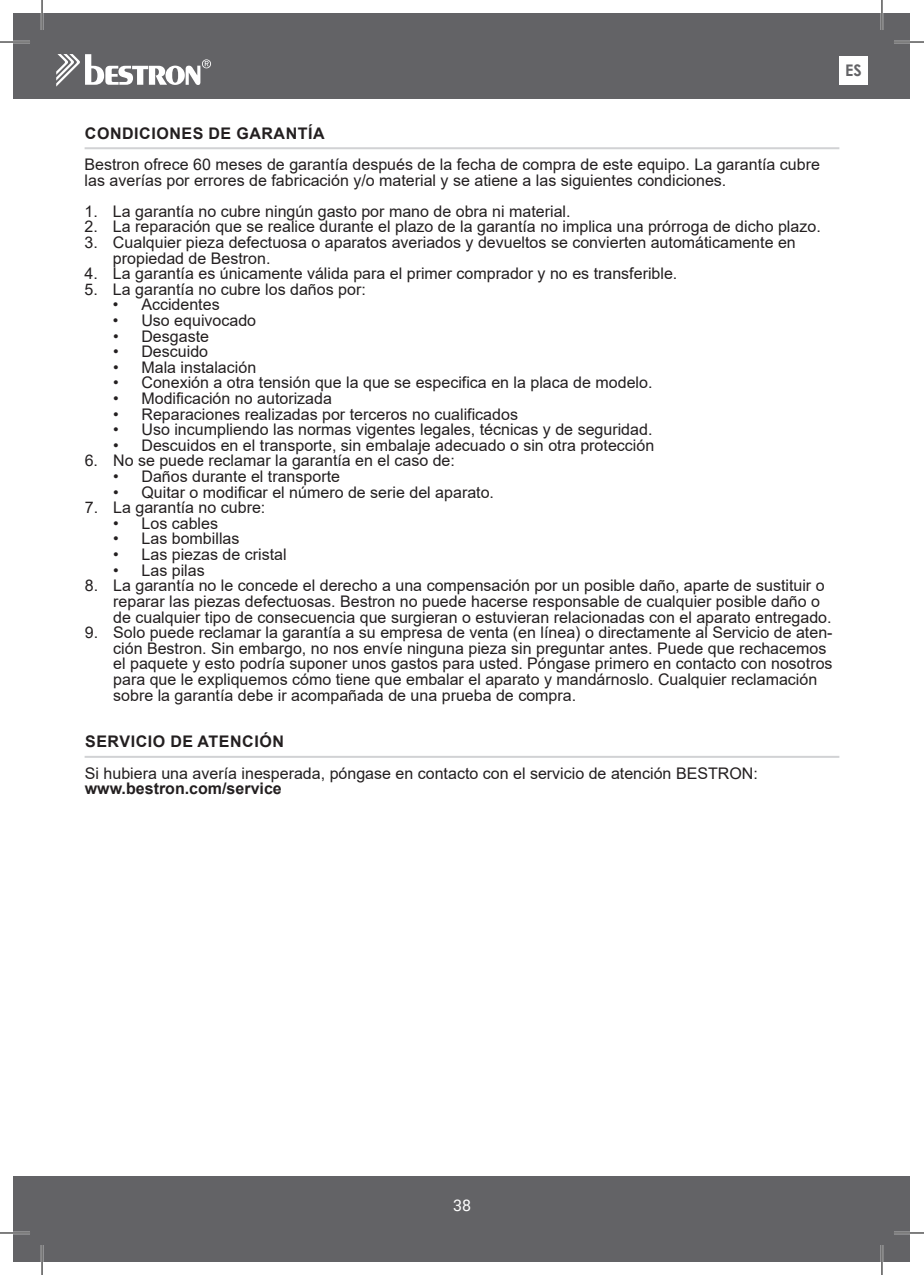
<style>
.page{position:relative;width:924px;height:1275px;background:#fff}
.page>*{position:absolute;margin:0;border:0;box-sizing:border-box;transform-origin:0 0}
.t1{font:16px/15.6px "Arial";color:#231f20}
.t2{font:700 16px "Arial";letter-spacing:.035em;color:#231f20}
.t3{font:700 16px "Arial";color:#231f20}
.t4{font:16px "Roboto";color:#fff}
.t5{font:700 16px "Century Gothic";color:#636366}
</style>
<div class="page">
<div style="left:14px;top:14px;width:895px;height:85px;background:#636366"></div>
<div style="left:14px;top:1176px;width:895px;height:85px;background:#636366"></div>
<svg style="left:56px;top:54px;width:155px;height:33px"></svg>
<div style="left:839px;top:56px;width:28px;height:29px;background:#fff"></div>
<hr style="left:85px;top:147px;width:754px;height:2px;background:#d1d2d4">
<hr style="left:85px;top:756px;width:754px;height:2px;background:#d1d2d4">
<hr style="left:0;top:41px;width:30px;height:2px;background:#fff">
<hr style="left:893px;top:41px;width:30px;height:2px;background:#fff">
<hr style="left:0;top:1231px;width:30px;height:3px;background:#fff">
<hr style="left:893px;top:1231px;width:30px;height:3px;background:#fff">
<hr style="left:41px;top:0;width:2px;height:30px;background:#fff">
<hr style="left:41px;top:1245px;width:2px;height:30px;background:#fff">
<hr style="left:880px;top:0;width:2px;height:30px;background:#fff">
<hr style="left:880px;top:1245px;width:2px;height:30px;background:#fff">
<hr style="left:0;top:42px;width:30px;height:1px;background:#000">
<hr style="left:893px;top:42px;width:30px;height:1px;background:#000">
<hr style="left:0;top:1232px;width:30px;height:1px;background:#000">
<hr style="left:893px;top:1232px;width:30px;height:1px;background:#000">
<hr style="left:42px;top:0;width:1px;height:30px;background:#000">
<hr style="left:42px;top:1245px;width:1px;height:30px;background:#000">
<hr style="left:881px;top:0;width:1px;height:30px;background:#000">
<hr style="left:881px;top:1245px;width:1px;height:30px;background:#000">
<p class="t5" style="left:844px;top:58px;width:18px">ES</p>
<p class="t2" style="left:85px;top:122px;width:241px">CONDICIONES DE GARANTÍA</p>
<p class="t1" style="left:85px;top:156px;width:736px">Bestron ofrece 60 meses de garantía después de la fecha de compra de este equipo. La garantía cubre las averías por errores de fabricación y/o material y se atiene a las siguientes condiciones.</p>
<p class="t1" style="left:85px;top:203px;width:487px">1. La garantía no cubre ningún gasto por mano de obra ni material.</p>
<p class="t1" style="left:85px;top:219px;width:737px">2. La reparación que se realice durante el plazo de la garantía no implica una prórroga de dicho plazo.</p>
<p class="t1" style="left:113px;top:234px;width:684px;text-indent:-28px">3. Cualquier pieza defectuosa o aparatos averiados y devueltos se convierten automáticamente en propiedad de Bestron.</p>
<p class="t1" style="left:85px;top:266px;width:594px">4. La garantía es únicamente válida para el primer comprador y no es transferible.</p>
<p class="t1" style="left:85px;top:281px;width:282px">5. La garantía no cubre los daños por:</p>
<p class="t1" style="left:113px;top:297px;width:108px">• Accidentes</p>
<p class="t1" style="left:113px;top:312px;width:145px">• Uso equivocado</p>
<p class="t1" style="left:113px;top:328px;width:97px">• Desgaste</p>
<p class="t1" style="left:113px;top:344px;width:97px">• Descuido</p>
<p class="t1" style="left:113px;top:359px;width:145px">• Mala instalación</p>
<p class="t1" style="left:113px;top:375px;width:540px">• Conexión a otra tensión que la que se especifica en la placa de modelo.</p>
<p class="t1" style="left:113px;top:390px;width:220px">• Modificación no autorizada</p>
<p class="t1" style="left:113px;top:406px;width:406px">• Reparaciones realizadas por terceros no cualificados</p>
<p class="t1" style="left:113px;top:422px;width:540px">• Uso incumpliendo las normas vigentes legales, técnicas y de seguridad.</p>
<p class="t1" style="left:113px;top:437px;width:542px">• Descuidos en el transporte, sin embalaje adecuado o sin otra protección</p>
<p class="t1" style="left:85px;top:453px;width:371px">6. No se puede reclamar la garantía en el caso de:</p>
<p class="t1" style="left:113px;top:468px;width:228px">• Daños durante el transporte</p>
<p class="t1" style="left:113px;top:484px;width:382px">• Quitar o modificar el número de serie del aparato.</p>
<p class="t1" style="left:85px;top:500px;width:182px">7. La garantía no cubre:</p>
<p class="t1" style="left:113px;top:515px;width:106px">• Los cables</p>
<p class="t1" style="left:113px;top:531px;width:128px">• Las bombillas</p>
<p class="t1" style="left:113px;top:546px;width:175px">• Las piezas de cristal</p>
<p class="t1" style="left:113px;top:562px;width:93px">• Las pilas</p>
<p class="t1" style="left:113px;top:578px;width:719px;text-indent:-28px">8. La garantía no le concede el derecho a una compensación por un posible daño, aparte de sustituir o reparar las piezas defectuosas. Bestron no puede hacerse responsable de cualquier posible daño o de cualquier tipo de consecuencia que surgieran o estuvieran relacionadas con el aparato entregado.</p>
<p class="t1" style="left:113px;top:624px;width:720px;text-indent:-28px">9. Solo puede reclamar la garantía a su empresa de venta (en línea) o directamente al Servicio de aten&shy;ción Bestron. Sin embargo, no nos envíe ninguna pieza sin preguntar antes. Puede que rechacemos el paquete y esto podría suponer unos gastos para usted. Póngase primero en contacto con nosotros para que le expliquemos cómo tiene que embalar el aparato y mandárnoslo. Cualquier reclamación sobre la garantía debe ir acompañada de una prueba de compra.</p>
<p class="t2" style="left:85px;top:730px;width:200px">SERVICIO DE ATENCIÓN</p>
<p class="t1" style="left:85px;top:765px;width:674px">Si hubiera una avería inesperada, póngase en contacto con el servicio de atención BESTRON:</p>
<p class="t3" style="left:85px;top:777px;width:198px">www.bestron.com/service</p>
<p class="t4" style="left:453px;top:1193px;width:19px">38</p>
</div>
